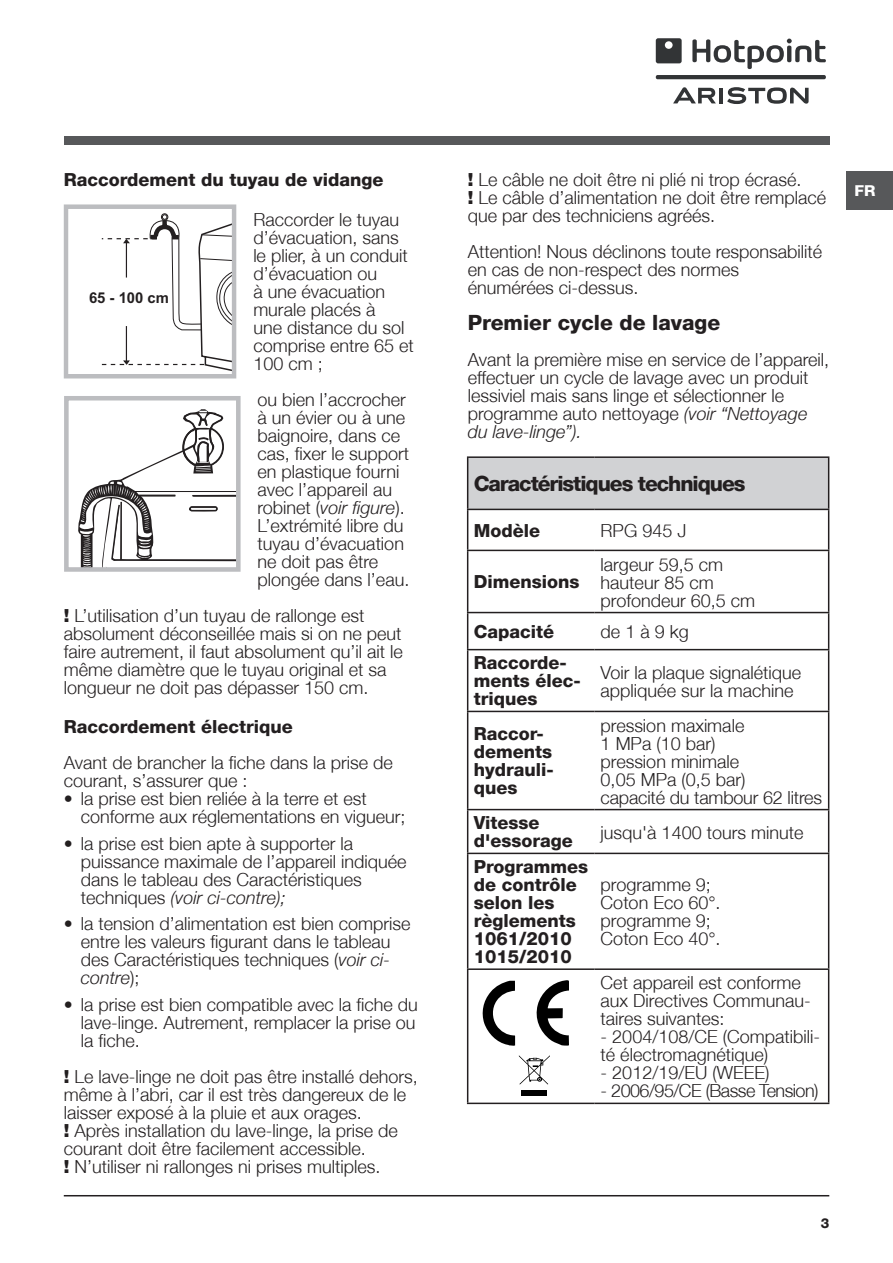
<style>
.page{position:relative;width:893px;height:1263px;background:#fff}
.page>*{position:absolute;margin:0;border:0;box-sizing:border-box;transform-origin:0 0}
.titoletto{font:800 21px "Helvetica Neue";letter-spacing:-.05em;color:#231f20}
.titoletto-2{font:800 21px "Helvetica Neue";color:#231f20}
.Corpo_testo{font:300 18px/18px "Helvetica Neue";color:#231f20}
.Titolo_3{font:800 18px/18px "Helvetica Neue";color:#231f20}
.Corpo_testo-2{font:300 18px "Helvetica Neue";letter-spacing:-.03em;color:#231f20}
.t1{font:700 15px "Arial";color:#231f20}
.t2{font:800 15px "Helvetica Neue";color:#fff;scale:1.05 1}
.t3{font:800 13.5px "Helvetica Neue";color:#231f20}
.s1{font-style:italic}
.s2{font-weight:900}
</style>
<div class="page">
<hr style="left:64px;top:1195px;width:765px;height:1px;background:#231f20">
<div style="left:846px;top:172px;width:47px;height:38px;background:#57585a"></div>
<div style="left:64px;top:136px;width:765px;height:9px;background:#57585a"></div>
<svg style="left:692px;top:39px;width:134px;height:30px"></svg>
<svg style="left:656px;top:38px;width:26px;height:25px"></svg>
<hr style="left:656px;top:75px;width:170px;height:4px;background:#323436;border-radius:2px">
<hr style="left:720px;top:88px;width:3px;height:15px;background:#323436">
<svg style="left:727px;top:87px;width:82px;height:17px"></svg>
<svg style="left:673px;top:87px;width:43px;height:16px"></svg>
<div style="left:161px;top:213px;width:7px;height:8px;border:1px solid #231f20;border-radius:50%"></div>
<svg style="left:101px;top:214px;width:130px;height:157px"></svg>
<div style="left:64px;top:204px;width:172px;height:174px;border:4px solid #bcbdc0"></div>
<div style="left:64px;top:396px;width:177px;height:176px;border:5px solid #bcbdc0"></div>
<svg style="left:76px;top:409px;width:163px;height:160px"></svg>
<div style="left:468px;top:457px;width:361px;height:52px;background:#d1d2d4"></div>
<hr style="left:467px;top:456px;width:128px;height:2px;background:#231f20">
<hr style="left:467px;top:458px;width:1px;height:51px;background:#231f20">
<hr style="left:595px;top:456px;width:234px;height:2px;background:#231f20">
<hr style="left:828px;top:458px;width:1px;height:51px;background:#231f20">
<hr style="left:595px;top:509px;width:234px;height:1px;background:#231f20">
<hr style="left:828px;top:510px;width:1px;height:40px;background:#231f20">
<hr style="left:467px;top:509px;width:128px;height:1px;background:#231f20">
<hr style="left:467px;top:510px;width:1px;height:40px;background:#231f20">
<hr style="left:467px;top:550px;width:128px;height:1px;background:#231f20">
<hr style="left:467px;top:551px;width:1px;height:61px;background:#231f20">
<hr style="left:595px;top:550px;width:234px;height:1px;background:#231f20">
<hr style="left:828px;top:551px;width:1px;height:61px;background:#231f20">
<hr style="left:467px;top:612px;width:128px;height:1px;background:#231f20">
<hr style="left:467px;top:613px;width:1px;height:36px;background:#231f20">
<hr style="left:595px;top:612px;width:234px;height:1px;background:#231f20">
<hr style="left:828px;top:613px;width:1px;height:36px;background:#231f20">
<hr style="left:467px;top:649px;width:128px;height:1px;background:#231f20">
<hr style="left:467px;top:650px;width:1px;height:61px;background:#231f20">
<hr style="left:595px;top:649px;width:234px;height:1px;background:#231f20">
<hr style="left:828px;top:650px;width:1px;height:61px;background:#231f20">
<hr style="left:467px;top:711px;width:128px;height:1px;background:#231f20">
<hr style="left:467px;top:712px;width:1px;height:97px;background:#231f20">
<hr style="left:595px;top:711px;width:234px;height:1px;background:#231f20">
<hr style="left:828px;top:712px;width:1px;height:97px;background:#231f20">
<hr style="left:467px;top:809px;width:128px;height:1px;background:#231f20">
<hr style="left:467px;top:810px;width:1px;height:43px;background:#231f20">
<hr style="left:595px;top:809px;width:234px;height:1px;background:#231f20">
<hr style="left:828px;top:810px;width:1px;height:43px;background:#231f20">
<hr style="left:467px;top:853px;width:128px;height:1px;background:#231f20">
<hr style="left:467px;top:854px;width:1px;height:114px;background:#231f20">
<hr style="left:595px;top:853px;width:234px;height:1px;background:#231f20">
<hr style="left:828px;top:854px;width:1px;height:114px;background:#231f20">
<hr style="left:467px;top:968px;width:128px;height:2px;background:#231f20">
<hr style="left:467px;top:970px;width:1px;height:132px;background:#231f20">
<hr style="left:595px;top:968px;width:234px;height:2px;background:#231f20">
<hr style="left:828px;top:970px;width:1px;height:132px;background:#231f20">
<hr style="left:467px;top:1102px;width:128px;height:2px;background:#231f20">
<hr style="left:595px;top:1102px;width:234px;height:2px;background:#231f20">
<svg style="left:536px;top:980px;width:33px;height:65px"></svg>
<svg style="left:483px;top:981px;width:32px;height:64px"></svg>
<div style="left:521px;top:1090px;width:26px;height:6px;background:#000"></div>
<svg style="left:519px;top:1055px;width:31px;height:29px"></svg>
<p class="Titolo_3" style="left:64px;top:171px;width:321px">Raccordement du tuyau de vidange</p>
<p class="Corpo_testo" style="left:253px;top:210px;width:162px">Raccorder le tuyau d’évacuation, sans le plier, à un conduit d’évacuation ou<br>à une évacuation murale placés à<br>une distance du sol comprise entre 65 et<br>100 cm ;</p>
<p class="Corpo_testo" style="left:258px;top:390px;width:153px">ou bien l’accrocher à un évier ou à une baignoire, dans ce cas, fixer le support en plastique fourni avec l’appareil au robinet (<span class="s1">voir figure</span>).<br>L’extrémité libre du tuyau d’évacuation ne doit pas être plongée dans l’eau.</p>
<p class="Corpo_testo" style="left:64px;top:606px;width:341px"><span class="s2">!</span> L’utilisation d’un tuyau de rallonge est absolument déconseillée mais si on ne peut faire autrement, il faut absolument qu’il ait le même diamètre que le tuyau original et sa longueur ne doit pas dépasser 150 cm.</p>
<p class="Titolo_3" style="left:64px;top:718px;width:231px">Raccordement électrique</p>
<p class="Corpo_testo" style="left:64px;top:753px;width:331px">Avant de brancher la fiche dans la prise de courant, s’assurer que :</p>
<p class="Corpo_testo" style="left:81px;top:789px;width:326px;text-indent:-17px">• la prise est bien reliée à la terre et est conforme aux réglementations en vigueur;</p>
<p class="Corpo_testo" style="left:81px;top:834px;width:327px;text-indent:-17px">• la prise est bien apte à supporter la puissance maximale de l’appareil indiquée dans le tableau des Caractéristiques techniques <span class="s1">(voir ci-contre);</span></p>
<p class="Corpo_testo" style="left:81px;top:914px;width:331px;text-indent:-17px">• la tension d’alimentation est bien comprise entre les valeurs figurant dans le tableau des Caractéristiques techniques (<span class="s1">voir ci&shy;contre</span>);</p>
<p class="Corpo_testo" style="left:81px;top:995px;width:339px;text-indent:-17px">• la prise est bien compatible avec la fiche du lave-linge. Autrement, remplacer la prise ou la fiche.</p>
<p class="Corpo_testo" style="left:64px;top:1067px;width:356px"><span class="s2">!</span> Le lave-linge ne doit pas être installé dehors, même à l’abri, car il est très dangereux de le laisser exposé à la pluie et aux orages.</p>
<p class="Corpo_testo" style="left:64px;top:1121px;width:336px"><span class="s2">!</span> Après installation du lave-linge, la prise de courant doit être facilement accessible.</p>
<p class="Corpo_testo" style="left:64px;top:1157px;width:318px"><span class="s2">!</span> N’utiliser ni rallonges ni prises multiples.</p>
<p class="t1" style="left:89px;top:288px;width:81px">65 - 100 cm</p>
<p class="Corpo_testo" style="left:468px;top:171px;width:335px"><span class="s2">!</span> Le câble ne doit être ni plié ni trop écrasé.</p>
<p class="Corpo_testo" style="left:468px;top:189px;width:360px"><span class="s2">!</span> Le câble d’alimentation ne doit être remplacé que par des techniciens agréés.</p>
<p class="Corpo_testo" style="left:468px;top:243px;width:356px">Attention! Nous déclinons toute responsabilité en cas de non-respect des normes énumérées ci-dessus.</p>
<p class="titoletto-2" style="left:468px;top:310px;width:254px">Premier cycle de lavage</p>
<p class="Corpo_testo" style="left:468px;top:351px;width:363px">Avant la première mise en service de l’appareil, effectuer un cycle de lavage avec un produit lessiviel mais sans linge et sélectionner le programme auto nettoyage <span class="s1">(voir “Nettoyage du lave-linge”).</span></p>
<p class="titoletto" style="left:474px;top:471px;width:273px">Caractéristiques techniques</p>
<p class="Titolo_3" style="left:474px;top:521px;width:68px">Modèle</p>
<p class="Corpo_testo" style="left:601px;top:521px;width:87px">RPG 945 J</p>
<p class="Titolo_3" style="left:474px;top:573px;width:107px">Dimensions</p>
<p class="Corpo_testo" style="left:601px;top:555px;width:124px">largeur 59,5 cm</p>
<p class="Corpo_testo" style="left:601px;top:573px;width:115px">hauteur 85 cm</p>
<p class="Corpo_testo" style="left:601px;top:591px;width:156px">profondeur 60,5 cm</p>
<p class="Titolo_3" style="left:474px;top:622px;width:82px">Capacité</p>
<p class="Corpo_testo" style="left:601px;top:622px;width:90px">de 1 à 9 kg</p>
<p class="Titolo_3" style="left:474px;top:654px;width:108px">Raccorde&shy;ments élec&shy;triques</p>
<p class="Corpo_testo" style="left:601px;top:663px;width:202px">Voir la plaque signalétique appliquée sur la machine</p>
<p class="Titolo_3" style="left:474px;top:725px;width:81px">Raccor&shy;dements hydrauli&shy;ques</p>
<p class="Corpo_testo" style="left:601px;top:716px;width:146px">pression maximale<br>1 MPa (10 bar) pression minimale<br>0,05 MPa (0,5 bar)</p>
<p class="Corpo_testo" style="left:601px;top:788px;width:223px">capacité du tambour 62 litres</p>
<p class="Titolo_3" style="left:474px;top:814px;width:101px">Vitesse d'essorage</p>
<p class="Corpo_testo" style="left:601px;top:823px;width:204px">jusqu'à 1400 tours minute</p>
<p class="Titolo_3" style="left:474px;top:858px;width:116px">Programmes de contrôle selon les règlements</p>
<p class="Titolo_3" style="left:474px;top:930px;width:100px">1061/2010<br>1015/2010</p>
<p class="Corpo_testo" style="left:601px;top:875px;width:121px">programme 9;<br>Coton Eco 60°. programme 9;<br>Coton Eco 40°.</p>
<p class="Corpo_testo" style="left:601px;top:973px;width:212px">Cet appareil est conforme aux Directives Communau&shy;taires suivantes:</p>
<p class="Corpo_testo" style="left:601px;top:1027px;width:221px">- 2004/108/CE (Compatibili&shy;té électromagnétique)</p>
<p class="Corpo_testo" style="left:601px;top:1063px;width:170px">- 2012/19/EU (WEEE)</p>
<p class="Corpo_testo-2" style="left:601px;top:1080px;width:219px">- 2006/95/CE (Basse Tension)</p>
<p class="t2" style="left:854px;top:182px;width:21px">FR</p>
<p class="t3" style="left:821px;top:1215px;width:10px">3</p>
</div>
